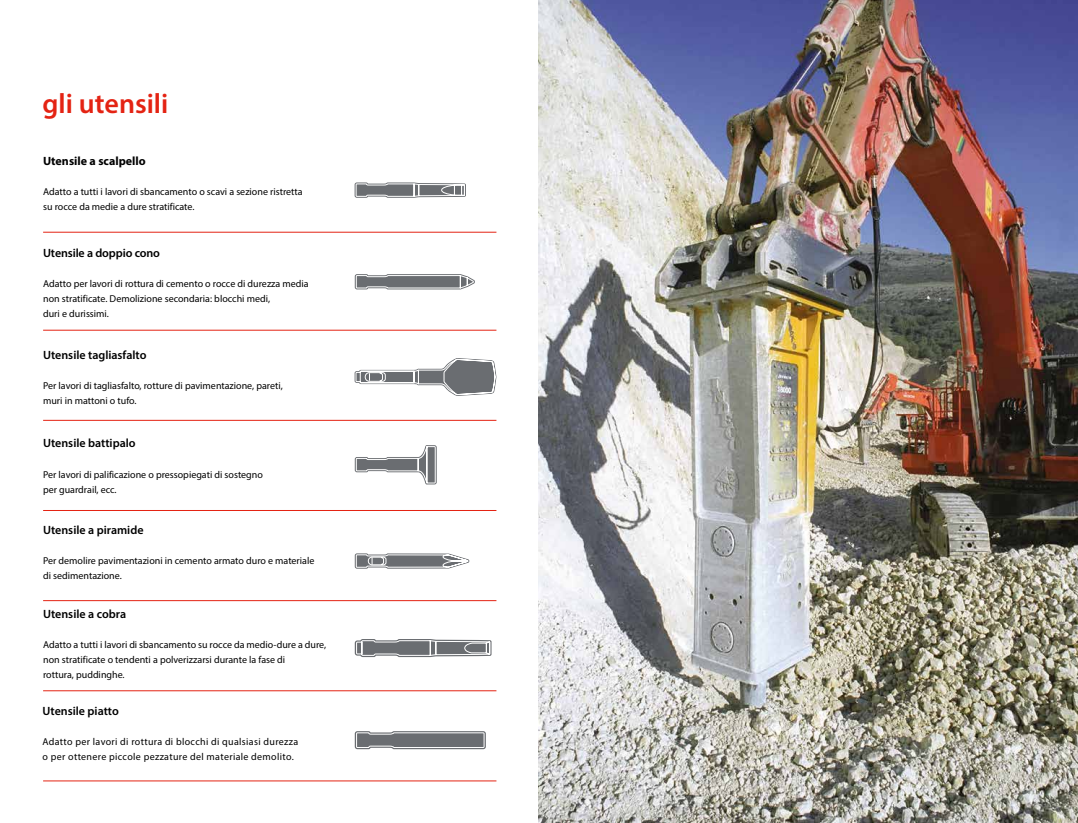
<style>
.page{position:relative;width:1078px;height:823px;background:#fff}
.page>*{position:absolute;margin:0;border:0;box-sizing:border-box;transform-origin:0 0}
.t1{font:600 28px "Myriad Pro";color:#e42313}
.t2{font:600 12px "Myriad Pro";color:#000}
.t3{font:700 12px "Myriad Pro";color:#000}
.t4{font:10px/15px "Myriad Pro";color:#000}
.t5{font:10px/15px "Myriad Pro";letter-spacing:.035em;color:#000}
</style>
<div class="page">
<svg style="left:355px;top:274px;width:119px;height:15px;background:#8a8d90"></svg>
<svg style="left:355px;top:639px;width:136px;height:17px;background:#8b8e91"></svg>
<svg style="left:355px;top:731px;width:130px;height:17px;background:#808386"></svg>
<svg style="left:354px;top:358px;width:142px;height:37px"></svg>
<svg style="left:355px;top:445px;width:81px;height:39px"></svg>
<svg style="left:355px;top:553px;width:114px;height:15px;background:#9b9da0"></svg>
<svg style="left:354px;top:182px;width:112px;height:16px;background:#97999c"></svg>
<hr style="left:43px;top:231px;width:453px;height:1px;background:#e42313">
<hr style="left:43px;top:329px;width:453px;height:1px;background:#e42313">
<hr style="left:43px;top:419px;width:453px;height:1px;background:#e42313">
<hr style="left:43px;top:509px;width:453px;height:1px;background:#e42313">
<hr style="left:43px;top:599px;width:453px;height:1px;background:#e42313">
<hr style="left:43px;top:689px;width:453px;height:1px;background:#e42313">
<hr style="left:43px;top:780px;width:453px;height:1px;background:#e42313">
<img style="left:539px;top:0;width:538px;height:822px">
<h1 class="t1" style="left:43px;top:85px;width:127px">gli utensili</h1>
<p class="t3" style="left:43px;top:153px;width:104px">Utensile a scalpello</p>
<p class="t4" style="left:43px;top:184px;width:261px">Adatto a tutti i lavori di sbancamento o scavi a sezione ristretta su rocce da medie a dure stratificate.</p>
<p class="t2" style="left:43px;top:245px;width:118px">Utensile a doppio cono</p>
<p class="t4" style="left:43px;top:275px;width:267px">Adatto per lavori di rottura di cemento o rocce di durezza media non stratificate. Demolizione secondaria: blocchi medi,<br>duri e durissimi.</p>
<p class="t2" style="left:43px;top:346px;width:105px">Utensile tagliasfalto</p>
<p class="t4" style="left:43px;top:377px;width:241px">Per lavori di tagliasfalto, rotture di pavimentazione, pareti, muri in mattoni o tufo.</p>
<p class="t2" style="left:43px;top:435px;width:94px">Utensile battipalo</p>
<p class="t4" style="left:43px;top:466px;width:221px">Per lavori di palificazione o pressopiegati di sostegno per guardrail, ecc.</p>
<p class="t2" style="left:43px;top:522px;width:102px">Utensile a piramide</p>
<p class="t4" style="left:43px;top:552px;width:273px">Per demolire pavimentazioni in cemento armato duro e materiale di sedimentazione.</p>
<p class="t2" style="left:43px;top:605px;width:84px">Utensile a cobra</p>
<p class="t4" style="left:43px;top:636px;width:284px">Adatto a tutti i lavori di sbancamento su rocce da medio-dure a dure, non stratificate o tendenti a polverizzarsi durante la fase di<br>rottura, puddinghe.</p>
<p class="t2" style="left:43px;top:702px;width:78px">Utensile piatto</p>
<p class="t5" style="left:43px;top:733px;width:257px">Adatto per lavori di rottura di blocchi di qualsiasi durezza o per ottenere piccole pezzature del materiale demolito.</p>
</div>
